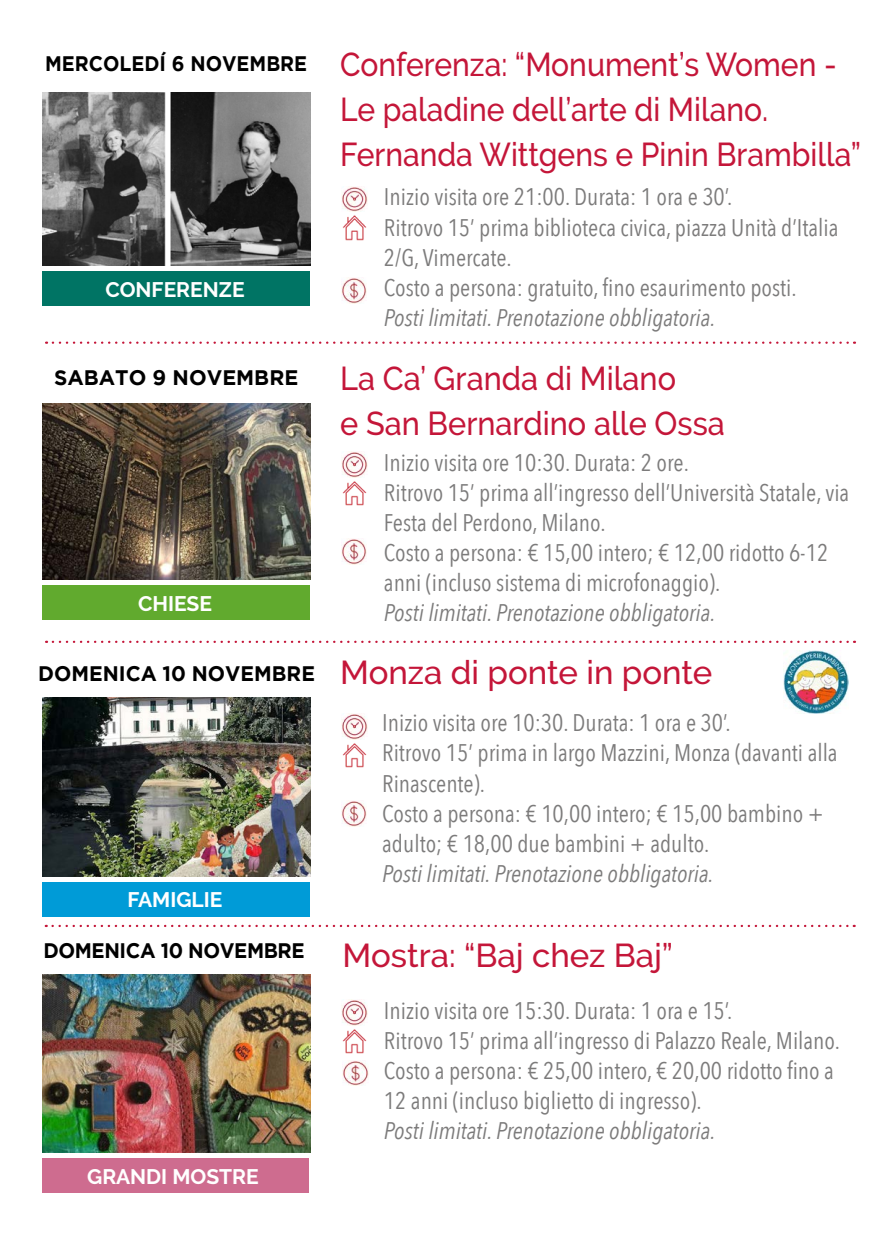
<style>
.page{position:relative;width:893px;height:1259px;background:#fff}
.page>*{position:absolute;margin:0;border:0;box-sizing:border-box;transform-origin:0 0}
.t1{font:500 33px/45px "Raleway";color:#c41639;scale:.91 1}
.t2{font:500 33px "Raleway";color:#c41639;scale:.93 1}
.t3{font:500 33px "Raleway";color:#c41639}
.t4{font:24px/30px "Avenir Next Condensed";color:#7c7b7b}
.t5{font:italic 24px "Avenir Next Condensed";color:#7c7b7b}
.t6{font:700 21px "Raleway";color:#fff}
.t7{font:700 21px "Gotham";color:#000}
.t8{font:700 21px "Gotham";letter-spacing:-.02em;color:#000;scale:.94 1}
.t9{font:700 21px "Gotham";color:#000;scale:.92 1}
</style>
<div class="page">
<img style="left:343px;top:1061px;width:25px;height:24px">
<img style="left:342px;top:1029px;width:25px;height:24px">
<img style="left:342px;top:999px;width:25px;height:26px">
<div style="left:43px;top:1158px;width:266px;height:34px;background:#ce6c8f"></div>
<img style="left:43px;top:974px;width:268px;height:178px">
<svg style="left:53px;top:925px;width:802px;height:2px"></svg>
<img style="left:341px;top:801px;width:26px;height:25px">
<img style="left:342px;top:743px;width:25px;height:24px">
<img style="left:342px;top:713px;width:25px;height:26px">
<div style="left:43px;top:882px;width:267px;height:34px;background:#009bd7"></div>
<img style="left:783px;top:651px;width:65px;height:62px">
<img style="left:43px;top:697px;width:267px;height:179px">
<svg style="left:53px;top:640px;width:802px;height:3px"></svg>
<img style="left:341px;top:539px;width:26px;height:25px">
<img style="left:342px;top:481px;width:25px;height:24px">
<img style="left:342px;top:451px;width:25px;height:26px">
<div style="left:43px;top:586px;width:267px;height:34px;background:#61aa2e"></div>
<img style="left:43px;top:404px;width:267px;height:175px">
<svg style="left:53px;top:341px;width:802px;height:3px"></svg>
<img style="left:341px;top:278px;width:26px;height:25px">
<img style="left:342px;top:215px;width:25px;height:25px">
<img style="left:342px;top:186px;width:25px;height:26px">
<div style="left:43px;top:272px;width:267px;height:34px;background:#007464"></div>
<img style="left:43px;top:93px;width:267px;height:173px">
<p class="t9" style="left:45px;top:51px;width:286px">MERCOLEDÍ 6 NOVEMBRE</p>
<p class="t6" style="left:105px;top:277px;width:141px">CONFERENZE</p>
<p class="t7" style="left:54px;top:365px;width:246px">SABATO 9 NOVEMBRE</p>
<p class="t6" style="left:138px;top:591px;width:75px">CHIESE</p>
<p class="t1" style="left:340px;top:42px;width:547px">Conferenza: “Monument’s Women -<br>Le paladine dell’arte di Milano.</p>
<p class="t1" style="left:340px;top:132px;width:574px">Fernanda Wittgens e Pinin Brambilla”</p>
<p class="t4" style="left:384px;top:181px;width:350px">Inizio visita ore 21:00. Durata: 1 ora e 30’.</p>
<p class="t4" style="left:384px;top:211px;width:456px">Ritrovo 15’ prima biblioteca civica, piazza Unità d’Italia<br>2/G, Vimercate.</p>
<p class="t4" style="left:384px;top:271px;width:414px">Costo a persona: gratuito, fino esaurimento posti.</p>
<p class="t5" style="left:384px;top:303px;width:333px">Posti limitati. Prenotazione obbligatoria.</p>
<p class="t2" style="left:340px;top:359px;width:363px">La Ca’ Granda di Milano</p>
<p class="t2" style="left:340px;top:404px;width:415px">e San Bernardino alle Ossa</p>
<p class="t4" style="left:384px;top:446px;width:306px">Inizio visita ore 10:30. Durata: 2 ore.</p>
<p class="t4" style="left:384px;top:476px;width:467px">Ritrovo 15’ prima all’ingresso dell’Università Statale, via<br>Festa del Perdono, Milano.</p>
<p class="t4" style="left:384px;top:536px;width:446px">Costo a persona: € 15,00 intero; € 12,00 ridotto 6-12 anni (incluso sistema di microfonaggio).</p>
<p class="t5" style="left:384px;top:598px;width:333px">Posti limitati. Prenotazione obbligatoria.</p>
<p class="t7" style="left:38px;top:661px;width:278px">DOMENICA 10 NOVEMBRE</p>
<p class="t3" style="left:340px;top:653px;width:374px">Monza di ponte in ponte</p>
<p class="t6" style="left:128px;top:887px;width:96px">FAMIGLIE</p>
<p class="t8" style="left:43px;top:938px;width:280px">DOMENICA 10 NOVEMBRE</p>
<p class="t6" style="left:87px;top:1164px;width:173px">GRANDI MOSTRE</p>
<p class="t4" style="left:382px;top:707px;width:350px">Inizio visita ore 10:30. Durata: 1 ora e 30’.</p>
<p class="t4" style="left:382px;top:737px;width:457px">Ritrovo 15’ prima in largo Mazzini, Monza (davanti alla<br>Rinascente).</p>
<p class="t4" style="left:382px;top:797px;width:443px">Costo a persona: € 10,00 intero; € 15,00 bambino + adulto; € 18,00 due bambini + adulto.</p>
<p class="t5" style="left:382px;top:858px;width:333px">Posti limitati. Prenotazione obbligatoria.</p>
<p class="t3" style="left:343px;top:936px;width:332px">Mostra: “Baj chez Baj”</p>
<p class="t4" style="left:384px;top:994px;width:350px">Inizio visita ore 15:30. Durata: 1 ora e 15’.</p>
<p class="t4" style="left:384px;top:1024px;width:458px">Ritrovo 15’ prima all’ingresso di Palazzo Reale, Milano.</p>
<p class="t4" style="left:384px;top:1054px;width:451px">Costo a persona: € 25,00 intero, € 20,00 ridotto fino a<br>12 anni (incluso biglietto di ingresso).</p>
<p class="t5" style="left:384px;top:1116px;width:333px">Posti limitati. Prenotazione obbligatoria.</p>
</div>
